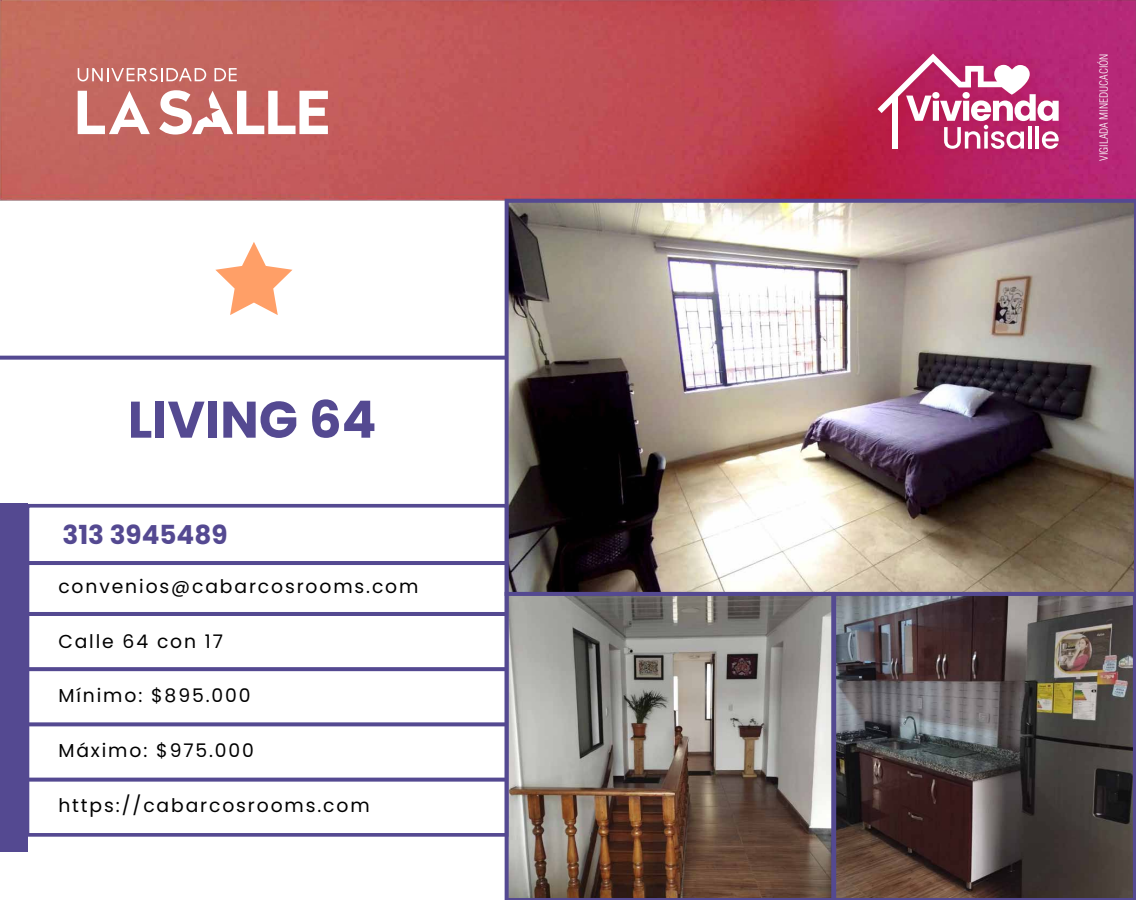
<style>
.page{position:relative;width:1136px;height:900px;background:#fff}
.page>*{position:absolute;margin:0;border:0;box-sizing:border-box;transform-origin:0 0}
.t1{font:700 51.38px "Poppins";color:#544991}
.t2{font:700 26.25px "Poppins";color:#544991}
.t3{font:18.75px "Poppins";letter-spacing:.1em;color:#000}
.t4{font:300 condensed 11.02px "Helvetica LT Std";color:#fff}
</style>
<div class="page">
<svg style="left:215px;top:242px;width:77px;height:73px"></svg>
<img style="left:0;top:0;width:1136px;height:201px">
<img style="left:859px;top:36px;width:217px;height:131px">
<svg style="left:877px;top:54px;width:181px;height:95px"></svg>
<svg style="left:78px;top:91px;width:72px;height:43px"></svg>
<svg style="left:159px;top:90px;width:169px;height:45px"></svg>
<svg style="left:78px;top:68px;width:128px;height:13px"></svg>
<svg style="left:214px;top:68px;width:23px;height:13px"></svg>
<img style="left:504px;top:199px;width:632px;height:393px">
<img style="left:504px;top:592px;width:328px;height:308px">
<svg style="left:832px;top:592px;width:304px;height:308px;background:#53494a"></svg>
<hr style="left:27px;top:561px;width:481px;height:4px;background:#544991">
<hr style="left:27px;top:612px;width:481px;height:4px;background:#544991">
<svg style="left:31px;top:667px;width:472px;height:4px;background:#5a4f94"></svg>
<svg style="left:31px;top:722px;width:472px;height:4px;background:#645a9b"></svg>
<svg style="left:31px;top:778px;width:472px;height:4px;background:#63599b"></svg>
<svg style="left:0;top:356px;width:508px;height:4px;background:#62589a"></svg>
<div style="left:26px;top:504px;width:482px;height:333px;border:4px solid #544991"></div>
<div style="left:0;top:504px;width:27px;height:348px;background:#544991"></div>
<h1 class="t1" style="left:128px;top:390px;width:250px">LIVING 64</h1>
<h2 class="t2" style="left:62px;top:519px;width:166px">313 3945489</h2>
<p class="t3" style="left:58px;top:575px;width:361px">convenios@cabarcosrooms.com</p>
<p class="t3" style="left:58px;top:630px;width:166px">Calle 64 con 17</p>
<p class="t3" style="left:58px;top:685px;width:194px">Mínimo: $895.000</p>
<p class="t3" style="left:58px;top:740px;width:197px">Máximo: $975.000</p>
<p class="t3" style="left:58px;top:794px;width:313px">https://cabarcosrooms.com</p>
<p class="t4" style="left:1096px;top:161px;width:109px;rotate:-90deg">VIGILADA MINEDUCACIÓN</p>
</div>
